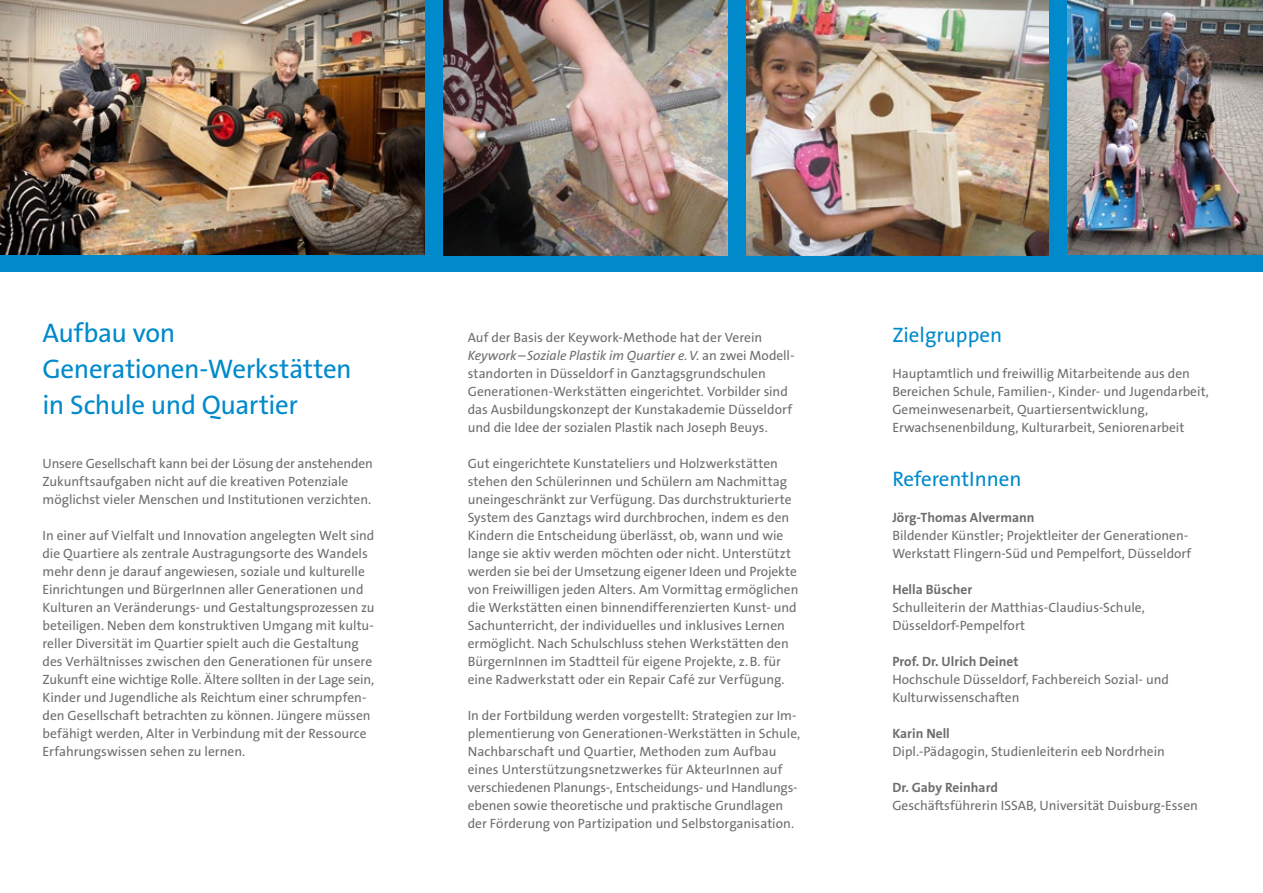
<style>
.page{position:relative;width:1263px;height:893px;background:#fff}
.page>*{position:absolute;margin:0;border:0;box-sizing:border-box;transform-origin:0 0}
.t1{font:27px/36px "The Sans B5 Plain";letter-spacing:-.015em;color:#008acb}
.t2{font:21px "The Sans B5 Plain";color:#008acb}
.t3{font:13.5px/18px "The Sans B5 Plain";color:#6e6e6e}
.t4{font:700 13.5px "The Sans B7";color:#6e6e6e}
.s1{font-style:italic}
</style>
<div class="page">
<div style="left:0;top:255px;width:1263px;height:17px;background:#008acb"></div>
<img style="left:0;top:0;width:425px;height:255px">
<img style="left:442px;top:0;width:286px;height:255px">
<div style="left:425px;top:0;width:17px;height:255px;background:#008acb"></div>
<img style="left:745px;top:0;width:305px;height:255px">
<img style="left:1067px;top:0;width:196px;height:255px">
<div style="left:728px;top:0;width:17px;height:255px;background:#008acb"></div>
<div style="left:1050px;top:0;width:17px;height:257px;background:#008acb"></div>
<h1 class="t1" style="left:43px;top:316px;width:311px">Aufbau von<br>Generationen-Werkstätten in Schule und Quartier</h1>
<p class="t3" style="left:43px;top:455px;width:332px">Unsere Gesellschaft kann bei der Lösung der anstehenden<br>Zukunftsaufgaben nicht auf die kreativen Potenziale möglichst vieler Menschen und Institutionen verzichten.</p>
<p class="t3" style="left:43px;top:527px;width:334px">In einer auf Vielfalt und Innovation angelegten Welt sind die Quartiere als zentrale Austragungsorte des Wandels mehr denn je darauf angewiesen, soziale und kulturelle Einrichtungen und Bü rgerInnen aller Generationen und Kulturen an Veränderungs- und Gestaltungsprozessen zu beteiligen. Neben dem konstruktiven Umgang mit kultu&shy;reller Diversität im Quartier spielt auch die Gestaltung des Verhältnisses zwischen den Generationen für unsere Zukunft eine wichtige Rolle. Ältere sollten in der Lage sein, Kinder und Jugendliche als Reichtum einer schrumpfen&shy;den Gesellschaft betrachten zu können. Jüngere müssen befähigt werden, Alter in Verbindung mit der Ressource Erfahrungswissen sehen zu lernen.</p>
<p class="t3" style="left:468px;top:329px;width:328px">Auf der Basis der Keywork-Methode hat der Verein <span class="s1">Keywork–Soziale Plastik im Quartier e.V.</span> an zwei Modell&shy;standorten in Düsseldorf in Ganztagsgrundschulen Generationen-Werkstätten eingerichtet. Vorbilder sind das Ausbildungskonzept der Kunstakademie Düsseldorf und die Idee der sozialen Plastik nach Joseph Beuys.</p>
<p class="t3" style="left:468px;top:455px;width:332px">Gut eingerichtete Kunstateliers und Holzwerkstätten stehen den Schülerinnen und Schülern am Nachmittag uneingeschränkt zur Verfügung. Das durchstrukturierte System des Ganztags wird durchbrochen, indem es den Kindern die Entscheidung überlässt, ob, wann und wie lange sie aktiv werden möchten oder nicht. Unterstützt werden sie bei der Umsetzung eigener Ideen und Projekte von Freiwilligen jeden Alters. Am Vormittag ermöglichen die Werkstätten einen binnendifferenzierten Kunst- und Sachunterricht, der individuelles und inklusives Lernen ermöglicht. Nach Schulschluss stehen Werkstätten den BürgernInnen im Stadtteil für eigene Projekte, z.B. für eine Radwerkstatt oder ein Repair Café zur Verfügung.</p>
<p class="t3" style="left:468px;top:707px;width:334px">In der Fortbildung werden vorgestellt: Strategien zur Im&shy;plementierung von Generationen-Werkstätten in Schule, Nachbarschaft und Quartier, Methoden zum Aufbau eines Unterstützungsnetzwerkes für AkteurInnen auf verschiedenen Planungs-, Entscheidungs- und Handlungs&shy;ebenen sowie theoretische und praktische Grundlagen der Förderung von Partizipation und Selbstorganisation.</p>
<h2 class="t2" style="left:892px;top:324px;width:111px">Zielgruppen</h2>
<p class="t3" style="left:892px;top:365px;width:318px">Hauptamtlich und freiwillig Mitarbeitende aus den Bereichen Schule, Familien-, Kinder- und Jugendarbeit, Gemeinwesenarbeit, Quartiersentwicklung, Erwachsenenbildung, Kulturarbeit, Seniorenarbeit</p>
<h2 class="t2" style="left:892px;top:468px;width:131px">ReferentInnen</h2>
<p class="t4" style="left:892px;top:510px;width:144px">Jörg-Thomas Alvermann</p>
<p class="t3" style="left:892px;top:527px;width:300px">Bildender Künstler; Projektleiter der Generationen-<br>Werkstatt Flingern-Süd und Pempelfort, Düsseldorf</p>
<p class="t4" style="left:892px;top:582px;width:81px">Hella Büscher</p>
<p class="t3" style="left:892px;top:599px;width:254px">Schulleiterin der Matthias-Claudius-Schule,<br>Düsseldorf-Pempelfort</p>
<p class="t4" style="left:892px;top:654px;width:128px">Prof. Dr. Ulrich Deinet</p>
<p class="t3" style="left:892px;top:671px;width:278px">Hochschule Düsseldorf, Fachbereich Sozial- und<br>Kulturwissenschaften</p>
<p class="t4" style="left:892px;top:726px;width:59px">Karin Nell</p>
<p class="t3" style="left:892px;top:743px;width:274px">Dipl.-Pädagogin, Studienleiterin eeb Nordrhein</p>
<p class="t4" style="left:892px;top:780px;width:107px">Dr. Gaby Reinhard</p>
<p class="t3" style="left:892px;top:797px;width:307px">Geschäftsführerin ISSAB, Universität Duisburg-Essen</p>
</div>
